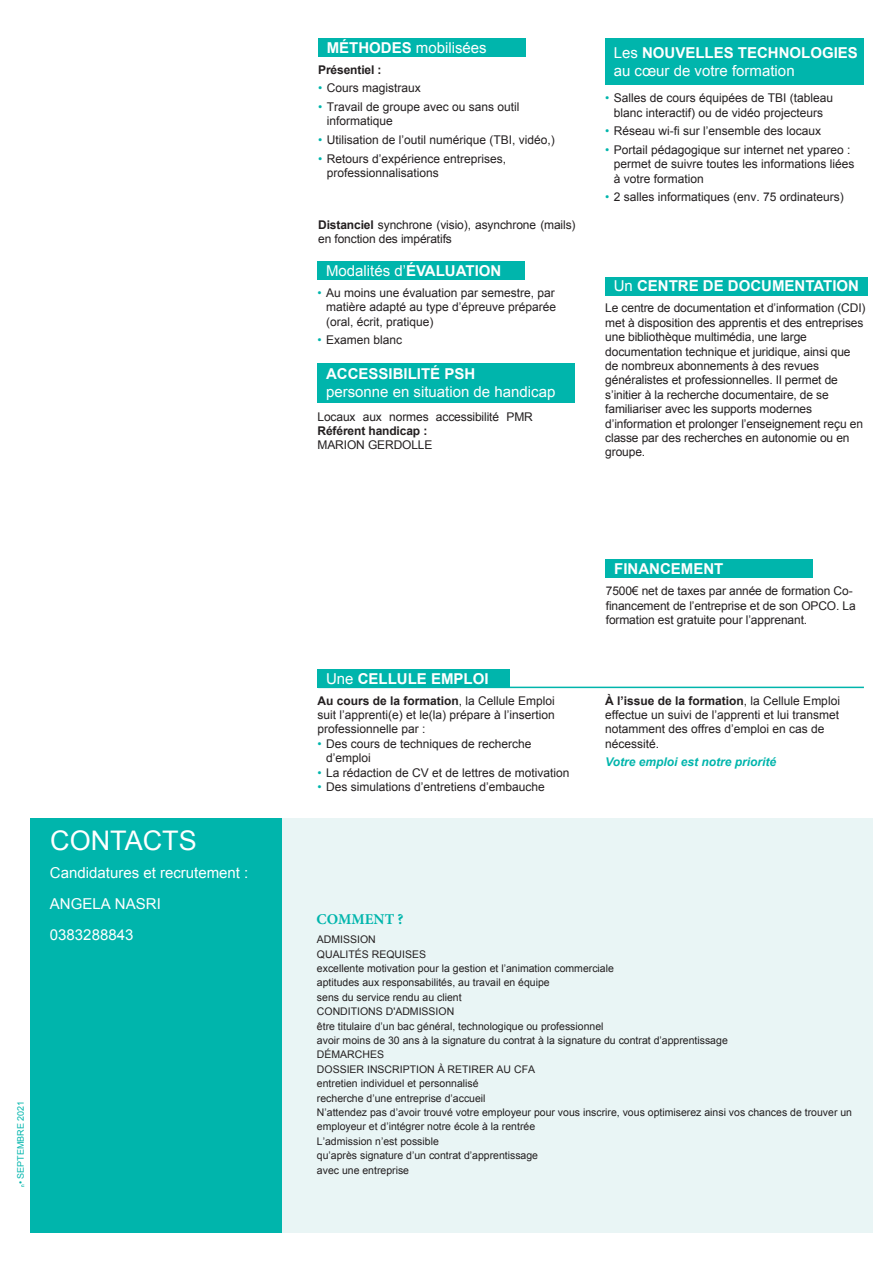
<style>
.page{position:relative;width:893px;height:1263px;background:#fff}
.page>*{position:absolute;margin:0;border:0;box-sizing:border-box;transform-origin:0 0}
.t1{font:27px "Arial";color:#fff}
.t2{font:15px/30.8px "Arial";color:#fff}
.t3{font:700 15px "Arial";color:#fff}
.t4{font:700 15px "Minion Pro";color:#00b5ac}
.t5{font:12px/14.4px "Arial";color:#231f20}
.t6{font:700 12px "Arial";letter-spacing:-.01em;color:#231f20}
.t7{font:italic 700 12px "Arial";color:#00b5ac}
.t8{font:10.5px/14.4px "Arial";color:#231f20}
.t9{font:9px "Arial";color:#00b5ac}
.s1{font-weight:700}
.s2{color:#00b5ac}
.s3{font-weight:400}
</style>
<div class="page">
<div style="left:30px;top:819px;width:257px;height:414px;background:#00b5ac"></div>
<div style="left:282px;top:819px;width:591px;height:414px;background:#e9f5f5"></div>
<div style="left:606px;top:560px;width:207px;height:18px;background:#00b5ac"></div>
<div style="left:318px;top:38px;width:207px;height:18px;background:#00b5ac"></div>
<div style="left:317px;top:261px;width:208px;height:19px;background:#00b5ac"></div>
<div style="left:317px;top:363px;width:258px;height:40px;background:#00b5ac"></div>
<div style="left:605px;top:277px;width:262px;height:18px;background:#00b5ac"></div>
<div style="left:605px;top:38px;width:259px;height:47px;background:#00b5ac"></div>
<hr style="left:318px;top:687px;width:546px;height:1px;background:#00b5ac">
<div style="left:317px;top:669px;width:193px;height:18px;background:#00b5ac"></div>
<h1 class="t1" style="left:50px;top:823px;width:148px">CONTACTS</h1>
<p class="t2" style="left:50px;top:858px;width:200px">Candidatures et recrutement :<br>ANGELA NASRI<br>0383288843</p>
<p class="t9" style="left:15px;top:1184px;width:85px;rotate:-90deg">• SEPTEMBRE 2021</p>
<p class="t2" style="left:327px;top:32px;width:162px"><span class="s1">MÉTHODES</span> mobilisées</p>
<p class="t6" style="left:318px;top:61px;width:65px">Présentiel :</p>
<p class="t5" style="left:318px;top:81px;width:104px"><span class="s2">•</span> Cours magistraux</p>
<p class="t5" style="left:327px;top:100px;width:194px;text-indent:-9px"><span class="s2">•</span> Travail de groupe avec ou sans outil informatique</p>
<p class="t5" style="left:318px;top:133px;width:238px"><span class="s2">•</span> Utilisation de l’outil numérique (TBI, vidéo,)</p>
<p class="t5" style="left:327px;top:151px;width:181px;text-indent:-9px"><span class="s2">•</span> Retours d’expérience entreprises, professionnalisations</p>
<p class="t5" style="left:318px;top:217px;width:259px"><span class="s1">Distanciel</span> synchrone (visio), asynchrone (mails) en fonction des impératifs</p>
<p class="t2" style="left:326px;top:255px;width:177px">Modalités d’<span class="s1">ÉVALUATION</span></p>
<p class="t5" style="left:326px;top:285px;width:232px;text-align:justify;text-indent:-9px"><span class="s2">•</span> Au moins une évaluation par semestre, par matière adapté au type d’épreuve préparée (oral, écrit, pratique)</p>
<p class="t5" style="left:317px;top:333px;width:86px"><span class="s2">•</span> Examen blanc</p>
<p class="t3" style="left:326px;top:364px;width:151px">ACCESSIBILITÉ PSH</p>
<p class="t2" style="left:326px;top:377px;width:231px">personne en situation de handicap</p>
<p class="t5" style="left:317px;top:409px;width:217px">Locaux aux normes accessibilité PMR</p>
<p class="t6" style="left:317px;top:423px;width:111px">Référent handicap :</p>
<p class="t5" style="left:317px;top:438px;width:117px">MARION GERDOLLE</p>
<p class="t2" style="left:614px;top:44px;width:246px;line-height:18px">Les <span class="s1">NOUVELLES TECHNOLOGIES </span>au cœur de votre formation</p>
<p class="t5" style="left:605px;top:91px;width:229px;text-align:center"><span class="s2">•</span> Salles de cours équipées de TBI (tableau blanc interactif) ou de vidéo projecteurs</p>
<p class="t5" style="left:605px;top:124px;width:217px"><span class="s2">•</span> Réseau wi-fi sur l’ensemble des locaux</p>
<p class="t5" style="left:614px;top:143px;width:242px;text-indent:-9px"><span class="s2">•</span> Portail pédagogique sur internet net ypareo : permet de suivre toutes les informations liées à votre formation</p>
<p class="t5" style="left:605px;top:190px;width:240px"><span class="s2">•</span> 2 salles informatiques (env. 75 ordinateurs)</p>
<p class="t3" style="left:614px;top:276px;width:247px"><span class="s3">Un</span> CENTRE DE DOCUMENTATION</p>
<p class="t5" style="left:605px;top:301px;width:262px">Le centre de documentation et d’information (CDI) met à disposition des apprentis et des entreprises une bibliothèque multimédia, une large documentation technique et juridique, ainsi que de nombreux abonnements à des revues généralistes et professionnelles. Il permet de s’initier à la recherche documentaire, de se familiariser avec les supports modernes d’information et prolonger l’enseignement reçu en classe par des recherches en autonomie ou en groupe.</p>
<p class="t3" style="left:326px;top:668px;width:164px"><span class="s3">Une</span> CELLULE EMPLOI</p>
<p class="t5" style="left:317px;top:693px;width:239px;text-align:justify"><span class="s1">Au cours de la formation</span>, la Cellule Emploi suit l’apprenti(e) et le(la) prépare à l’insertion professionnelle par :</p>
<p class="t5" style="left:326px;top:736px;width:207px;text-indent:-9px"><span class="s2">•</span> Des cours de techniques de recherche d’emploi</p>
<p class="t5" style="left:317px;top:765px;width:253px"><span class="s2">•</span> La rédaction de CV et de lettres de motivation</p>
<p class="t5" style="left:317px;top:780px;width:229px"><span class="s2">•</span> Des simulations d’entretiens d’embauche</p>
<p class="t3" style="left:614px;top:559px;width:111px">FINANCEMENT</p>
<p class="t5" style="left:606px;top:584px;width:252px">7500€ net de taxes par année de formation Co&shy;financement de l’entreprise et de son OPCO. La formation est gratuite pour l’apprenant.</p>
<p class="t5" style="left:605px;top:693px;width:236px"><span class="s1">À l’issue de la formation</span>, la Cellule Emploi effectue un suivi de l’apprenti et lui transmet notamment des offres d’emploi en cas de nécessité.</p>
<p class="t7" style="left:605px;top:754px;width:172px">Votre emploi est notre priorité</p>
<p class="t4" style="left:317px;top:908px;width:88px">COMMENT ?</p>
<p class="t8" style="left:317px;top:932px;width:537px">ADMISSION<br>QUALITÉS REQUISES<br>excellente motivation pour la gestion et l’animation commerciale<br>aptitudes aux responsabilités, au travail en équipe<br>sens du service rendu au client<br>CONDITIONS D'ADMISSION<br>être titulaire d’un bac général, technologique ou professionnel<br>avoir moins de 30 ans à la signature du contrat à la signature du contrat d’apprentissage<br>DÉMARCHES<br>DOSSIER INSCRIPTION À RETIRER AU CFA<br>entretien individuel et personnalisé<br>recherche d’une entreprise d’accueil<br>N’attendez pas d’avoir trouvé votre employeur pour vous inscrire, vous optimiserez ainsi vos chances de trouver un employeur et d’intégrer notre école à la rentrée<br>L’admission n’est possible<br>qu’après signature d’un contrat d’apprentissage<br>avec une entreprise</p>
</div>
